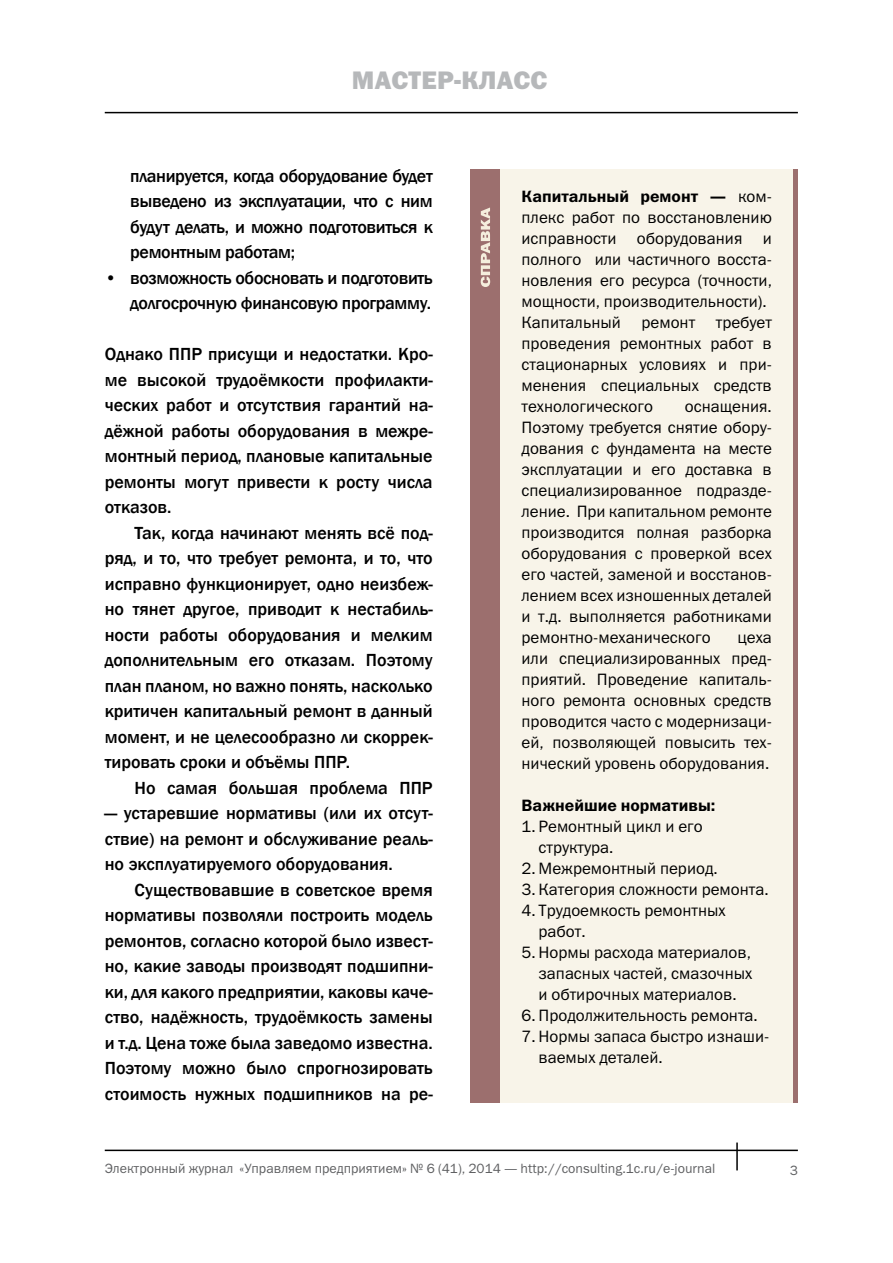
<style>
.page{position:relative;width:893px;height:1263px;background:#fff}
.page>*{position:absolute;margin:0;border:0;box-sizing:border-box;transform-origin:0 0}
.t1{font:25.5px "Franklin Gothic Heavy ITC";letter-spacing:.01em;color:#b6b8ba}
.t2{font:500 18px/25.5px "Franklin Gothic";color:#000;text-align:justify}
.t3{font:500 18px/25.5px "Franklin Gothic";letter-spacing:-.02em;color:#000;text-align:right}
.t4{font:16.5px/21px "Franklin Gothic Book ITC";color:#000}
.t5{font:16.5px "Franklin Gothic Demi ITC";color:#000}
.t6{font:13.5px "Franklin Gothic Book ITC";color:#5f6062}
.s1{font-family:"Franklin Gothic Book ITC"}
</style>
<div class="page">
<hr style="left:105px;top:112px;width:693px;height:1px;background:#000">
<hr style="left:105px;top:1149px;width:693px;height:2px;background:#000">
<hr style="left:736px;top:1142px;width:2px;height:28px;background:#000">
<div style="left:470px;top:169px;width:328px;height:934px;background:#9c6f6e"></div>
<div style="left:500px;top:169px;width:293px;height:934px;background:#f8f4e9"></div>
<svg style="left:481px;top:207px;width:9px;height:80px"></svg>
<h1 class="t1" style="left:352px;top:64px;width:197px">Мастер-класс</h1>
<p class="t2" style="left:130px;top:163px;width:304px">планируется, когда оборудование будет выведено из эксплуатации, что с ним будут делать, и можно подготовиться к ремонтным работам;</p>
<p class="t3" style="left:105px;top:265px;width:329px">• возможность обосновать и подготовить долгосрочную финансовую программу.</p>
<p class="t2" style="left:105px;top:341px;width:329px">Однако ППР присущи и недостатки. Кро&shy;ме высокой трудоёмкости профилакти&shy;ческих работ и отсутствия гарантий на&shy;дёжной работы оборудования в межре&shy;монтный период, плановые капитальные ремонты могут привести к росту числа отказов.</p>
<p class="t2" style="left:105px;top:520px;width:330px;text-indent:30px">Так, когда начинают менять всё под&shy;ряд, и то, что требует ремонта, и то, что исправно функционирует, одно неизбеж&shy;но тянет другое, приводит к нестабиль&shy;ности работы оборудования и мелким дополнительным его отказам. Поэтому план планом, но важно понять, насколько критичен капитальный ремонт в данный момент, и не целесообразно ли скоррек&shy;тировать сроки и объёмы ППР.</p>
<p class="t2" style="left:135px;top:775px;width:300px">Но самая большая проблема ППР</p>
<p class="t2" style="left:105px;top:801px;width:329px">— устаревшие нормативы (или их отсут&shy;ствие) на ремонт и обслуживание реаль&shy;но эксплуатируемого оборудования.</p>
<p class="t2" style="left:105px;top:877px;width:329px;text-indent:30px">Существовавшие в советское время нормативы позволяли построить модель ремонтов, согласно которой было извест&shy;но, какие заводы производят подшипни&shy;ки, для какого предприятии, каковы каче&shy;ство, надёжность, трудоёмкость замены и т.д. Цена тоже была заведомо известна.<br>Поэтому можно было спрогнозировать стоимость нужных подшипников на ре-</p>
<p class="t5" style="left:522px;top:186px;width:252px">Капитальный ремонт — <span class="s1">ком-</span></p>
<p class="t4" style="left:522px;top:206px;width:252px">плекс работ по восстановлению исправности оборудования и полного или частичного восста&shy;новления его ресурса (точности, мощности, производительности).<br>Капитальный</p>
<p class="t4" style="left:522px;top:311px;width:252px;text-align:justify;text-indent:194px">требует проведения ремонтных работ в стационарных условиях и при&shy;менения специальных средств технологического</p>
<p class="t4" style="left:641px;top:311px;width:55px">ремонт</p>
<p class="t4" style="left:522px;top:395px;width:252px;text-align:justify;text-indent:163px">оснащения.<br>Поэтому требуется снятие обору&shy;дования с фундамента на месте эксплуатации и его доставка в специализированное подразде&shy;ление. При капитальном ремонте производится полная разборка оборудования с проверкой всех его частей, заменой и восстанов&shy;лением всех изношенных деталей и т.д. выполняется работниками ремонтно-механического</p>
<p class="t4" style="left:522px;top:627px;width:252px;text-align:justify;text-indent:216px">цеха или специализированных пред&shy;приятий. Проведение капиталь&shy;ного ремонта основных средств проводится часто с модернизаци&shy;ей, позволяющей повысить тех&shy;нический уровень оборудования.</p>
<p class="t5" style="left:522px;top:795px;width:195px">Важнейшие нормативы:</p>
<p class="t4" style="left:539px;top:816px;width:166px;text-indent:-17px">1. Ремонтный цикл и его структура.</p>
<p class="t4" style="left:522px;top:858px;width:198px">2. Межремонтный период.</p>
<p class="t4" style="left:522px;top:879px;width:249px">3. Категория сложности ремонта.</p>
<p class="t4" style="left:539px;top:900px;width:189px;text-indent:-17px">4. Трудоемкость ремонтных работ.</p>
<p class="t4" style="left:539px;top:942px;width:215px;text-align:justify;text-indent:-17px">5. Нормы расхода материалов, запасных частей, смазочных и обтирочных материалов.</p>
<p class="t4" style="left:522px;top:1005px;width:238px">6. Продолжительность ремонта.</p>
<p class="t4" style="left:539px;top:1026px;width:232px;text-indent:-17px">7. Нормы запаса быстро изнаши&shy;ваемых деталей.</p>
<p class="t6" style="left:105px;top:1160px;width:612px">Электронный журнал «Управляем предприятием» № 6 (41), 2014 — http://consulting.1c.ru/e-journal</p>
<p class="t6" style="left:790px;top:1162px;width:10px">3</p>
</div>
